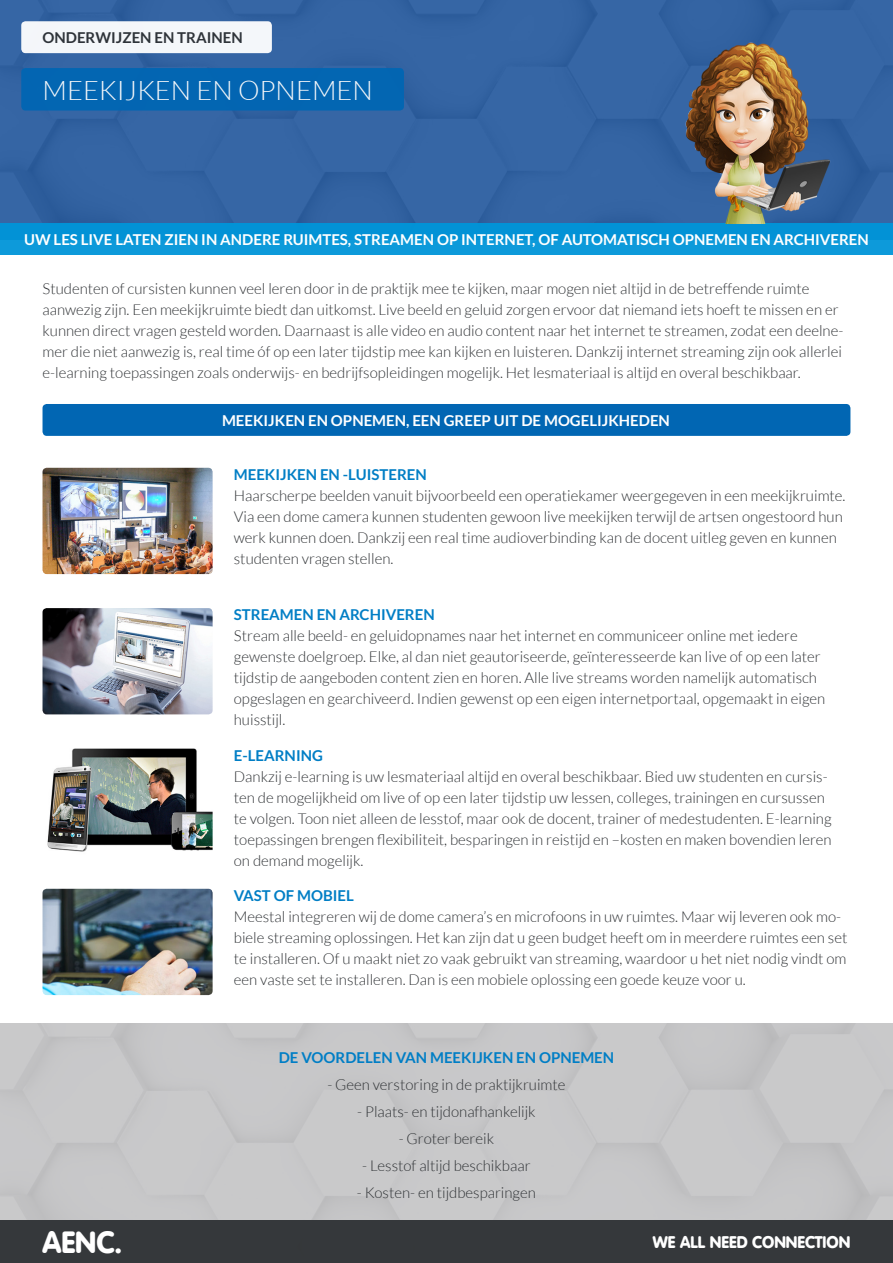
<style>
.page{position:relative;width:893px;height:1263px;background:#fff}
.page>*{position:absolute;margin:0;border:0;box-sizing:border-box;transform-origin:0 0}
.t1{font:900 30px "VAG Rounded LT";color:#fff}
.t2{font:300 27px "Lato";color:#fff}
.t3{font:900 16.5px "VAG Rounded LT";color:#fff}
.t4{font:300 15px/21px "Lato";color:#2e3134}
.t5{font:700 15px "Lato";color:#fff}
.t6{font:700 15px "Lato";color:#007ec5}
.t7{font:700 15px "Lato";color:#2e3134}
</style>
<div class="page">
<div style="left:0;top:0;width:893px;height:223px;background:#3565a4"></div>
<div style="left:0;top:223px;width:893px;height:32px;background:#0095d9"></div>
<div style="left:0;top:1220px;width:893px;height:43px;background:#35383b"></div>
<div style="left:21px;top:68px;width:383px;height:43px;background:#0166b3;border-radius:4px"></div>
<div style="left:21px;top:21px;width:251px;height:32px;background:#f4f7fa;border-radius:4px"></div>
<div style="left:43px;top:404px;width:807px;height:32px;background:#0166b3;border-radius:4px"></div>
<img style="left:43px;top:468px;width:170px;height:106px">
<img style="left:43px;top:608px;width:170px;height:106px">
<img style="left:47px;top:748px;width:166px;height:104px">
<img style="left:43px;top:889px;width:170px;height:106px">
<img style="left:670px;top:43px;width:180px;height:180px">
<p class="t7" style="left:43px;top:29px;width:202px">ONDERWIJZEN EN TRAINEN</p>
<h2 class="t2" style="left:43px;top:76px;width:332px">MEEKIJKEN EN OPNEMEN</h2>
<p class="t5" style="left:24px;top:231px;width:846px">UW LES LIVE LATEN ZIEN IN ANDERE RUIMTES, STREAMEN OP INTERNET, OF AUTOMATISCH OPNEMEN EN ARCHIVEREN</p>
<p class="t4" style="left:43px;top:278px;width:803px">Studenten of cursisten kunnen veel leren door in de praktijk mee te kijken, maar mogen niet altijd in de betreffende ruimte aanwezig zijn. Een meekijkruimte biedt dan uitkomst. Live beeld en geluid zorgen ervoor dat niemand iets hoeft te missen en er kunnen direct vragen gesteld worden. Daarnaast is alle video en audio content naar het internet te streamen, zodat een deelne&shy;mer die niet aanwezig is, real time óf op een later tijdstip mee kan kijken en luisteren. Dankzij internet streaming zijn ook allerlei e-learning toepassingen zoals onderwijs- en bedrijfsopleidingen mogelijk. Het lesmateriaal is altijd en overal beschikbaar.</p>
<p class="t5" style="left:222px;top:412px;width:449px">MEEKIJKEN EN OPNEMEN, EEN GREEP UIT DE MOGELIJKHEDEN</p>
<p class="t6" style="left:234px;top:466px;width:195px">MEEKIJKEN EN -LUISTEREN</p>
<p class="t4" style="left:234px;top:485px;width:613px">Haarscherpe beelden vanuit bijvoorbeeld een operatiekamer weergegeven in een meekijkruimte.<br>Via een dome camera kunnen studenten gewoon live meekijken terwijl de artsen ongestoord hun werk kunnen doen. Dankzij een real time audioverbinding kan de docent uitleg geven en kunnen studenten vragen stellen.</p>
<p class="t6" style="left:234px;top:606px;width:202px">STREAMEN EN ARCHIVEREN</p>
<p class="t4" style="left:234px;top:625px;width:593px">Stream alle beeld- en geluidopnames naar het internet en communiceer online met iedere gewenste doelgroep. Elke, al dan niet geautoriseerde, geïnteresseerde kan live of op een later tijdstip de aangeboden content zien en horen. Alle live streams worden namelijk automatisch opgeslagen en gearchiveerd. Indien gewenst op een eigen internetportaal, opgemaakt in eigen huisstijl.</p>
<p class="t6" style="left:234px;top:746px;width:91px">E-LEARNING</p>
<p class="t4" style="left:234px;top:766px;width:599px">Dankzij e-learning is uw lesmateriaal altijd en overal beschikbaar. Bied uw studenten en cursis&shy;ten de mogelijkheid om live of op een later tijdstip uw lessen, colleges, trainingen en cursussen te volgen. Toon niet alleen de lesstof, maar ook de docent, trainer of medestudenten. E-learning toepassingen brengen flexibiliteit, besparingen in reistijd en –kosten en maken bovendien leren on demand mogelijk.</p>
<p class="t6" style="left:234px;top:887px;width:121px">VAST OF MOBIEL</p>
<p class="t4" style="left:234px;top:906px;width:615px">Meestal integreren wij de dome camera’s en microfoons in uw ruimtes. Maar wij leveren ook mo&shy;biele streaming oplossingen. Het kan zijn dat u geen budget heeft om in meerdere ruimtes een set te installeren. Of u maakt niet zo vaak gebruikt van streaming, waardoor u het niet nodig vindt om een vaste set te installeren. Dan is een mobiele oplossing een goede keuze voor u.</p>
<p class="t6" style="left:279px;top:1049px;width:337px">DE VOORDELEN VAN MEEKIJKEN EN OPNEMEN</p>
<p class="t4" style="left:327px;top:1074px;width:240px">- Geen verstoring in de praktijkruimte</p>
<p class="t4" style="left:357px;top:1101px;width:180px">- Plaats- en tijdonafhankelijk</p>
<p class="t4" style="left:399px;top:1128px;width:97px">- Groter bereik</p>
<p class="t4" style="left:362px;top:1155px;width:170px">- Lesstof altijd beschikbaar</p>
<p class="t4" style="left:357px;top:1182px;width:181px">- Kosten- en tijdbesparingen</p>
<p class="t1" style="left:43px;top:1224px;width:82px">AENC.</p>
<p class="t3" style="left:653px;top:1232px;width:199px">WE ALL NEED CONNECTION</p>
</div>
